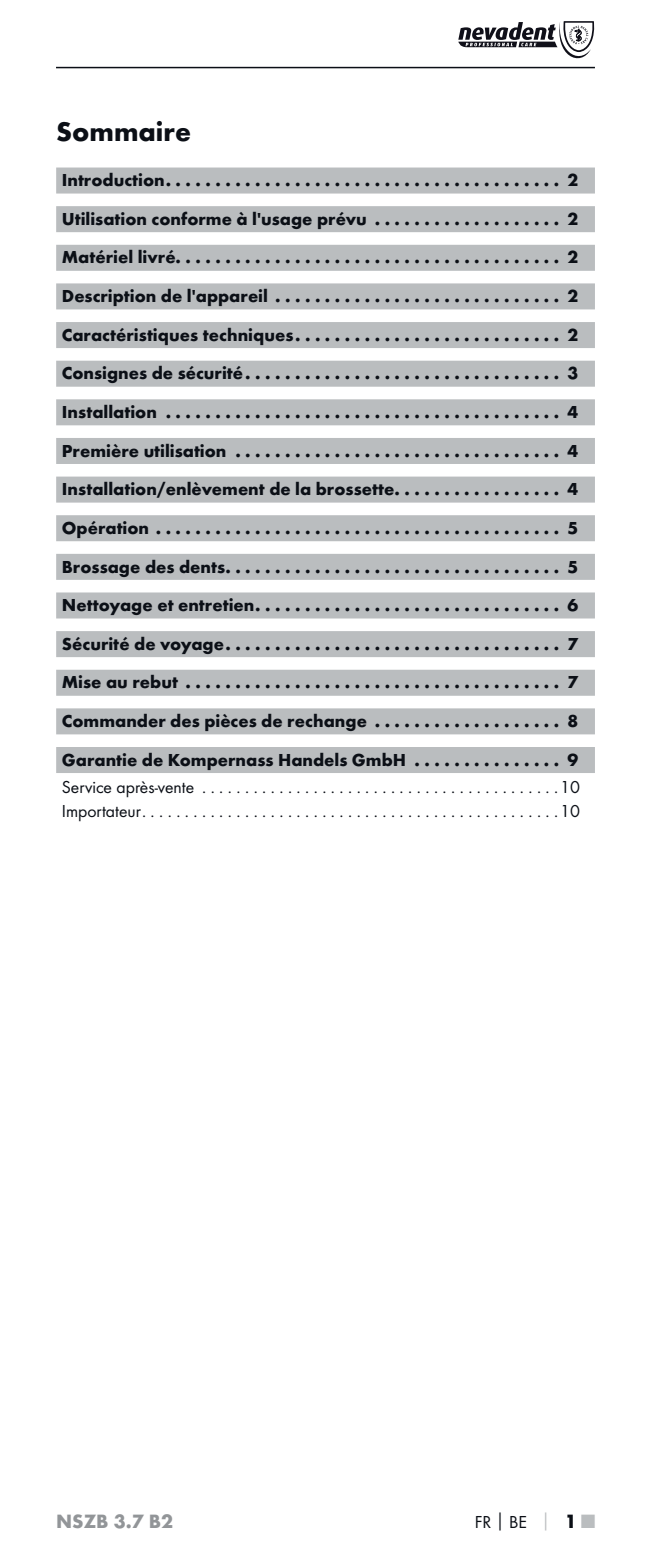
<style>
.page{position:relative;width:651px;height:1560px;background:#fff}
.page>*{position:absolute;margin:0;border:0;box-sizing:border-box;transform-origin:0 0}
.t1{font:700 28px "Futura";color:#0b0f16}
.t2{font:700 20px "Futura";color:#929598}
.t3{font:700 18px/38.6px "Futura";color:#0b0f16;text-align:justify}
.t4{font:18px/24.4px "Futura Boo";color:#0b0f16}
.s1{font-family:"Futura";font-weight:700}
.s2{font-family:"Futura";font-weight:700;color:#babdbf}
.s3{font-family:"Futura";font-weight:700;font-size:20px}
.s4{font-family:"Futura";font-weight:700;font-size:20px;color:#babdbf}
</style>
<div class="page">
<svg style="left:458px;top:21px;width:136px;height:37px"></svg>
<hr style="left:56px;top:67px;width:539px;height:1px;background:#0b0f16">
<div style="left:56px;top:167px;width:539px;height:26px;background:#babdbf"></div>
<div style="left:56px;top:206px;width:539px;height:26px;background:#babdbf"></div>
<div style="left:56px;top:245px;width:539px;height:26px;background:#babdbf"></div>
<div style="left:56px;top:283px;width:539px;height:26px;background:#babdbf"></div>
<div style="left:56px;top:322px;width:539px;height:26px;background:#babdbf"></div>
<div style="left:56px;top:360px;width:539px;height:26px;background:#babdbf"></div>
<div style="left:56px;top:399px;width:539px;height:26px;background:#babdbf"></div>
<div style="left:56px;top:438px;width:539px;height:26px;background:#babdbf"></div>
<div style="left:56px;top:476px;width:539px;height:26px;background:#babdbf"></div>
<div style="left:56px;top:515px;width:539px;height:26px;background:#babdbf"></div>
<div style="left:56px;top:554px;width:539px;height:26px;background:#babdbf"></div>
<div style="left:56px;top:592px;width:539px;height:26px;background:#babdbf"></div>
<div style="left:56px;top:631px;width:539px;height:26px;background:#babdbf"></div>
<div style="left:56px;top:669px;width:539px;height:26px;background:#babdbf"></div>
<div style="left:56px;top:708px;width:539px;height:26px;background:#babdbf"></div>
<div style="left:56px;top:747px;width:539px;height:26px;background:#babdbf"></div>
<h1 class="t1" style="left:56px;top:120px;width:137px">Sommaire</h1>
<p class="t3" style="left:62px;top:162px;width:518px">Introduction ........................................ 2<br>Utilisation conforme à l'usage prévu . . . . . . . . . . . . . . . . . . . 2<br>Matériel livré ....................................... 2<br>Description de l'appareil ............................. 2<br>Caractéristiques techniques ........................... 2<br>Consignes de sécurité ................................ 3<br>Installation ........................................ 4<br>Première utilisation ................................. 4<br>Installation/enlèvement de la brossette . . . . . . . . . . . . . . . . . 4<br>Opération ......................................... 5<br>Brossage des dents .................................. 5<br>Nettoyage et entretien ............................... 6<br>Sécurité de voyage .................................. 7<br>Mise au rebut ...................................... 7<br>Commander des pièces de rechange . . . . . . . . . . . . . . . . . . . 8<br>Garantie de Kompernass Handels GmbH . . . . . . . . . . . . . . . 9</p>
<p class="t4" style="left:62px;top:775px;width:520px">Service après-vente ..........................................10<br>Importateur .................................................10</p>
<p class="t2" style="left:56px;top:1512px;width:118px">NSZB 3.7 B2</p>
<p class="t4" style="left:475px;top:1510px;width:121px">FR<span class="s1">│</span>BE <span class="s2">│</span> <span class="s3">1</span> <span class="s4">■</span></p>
</div>
